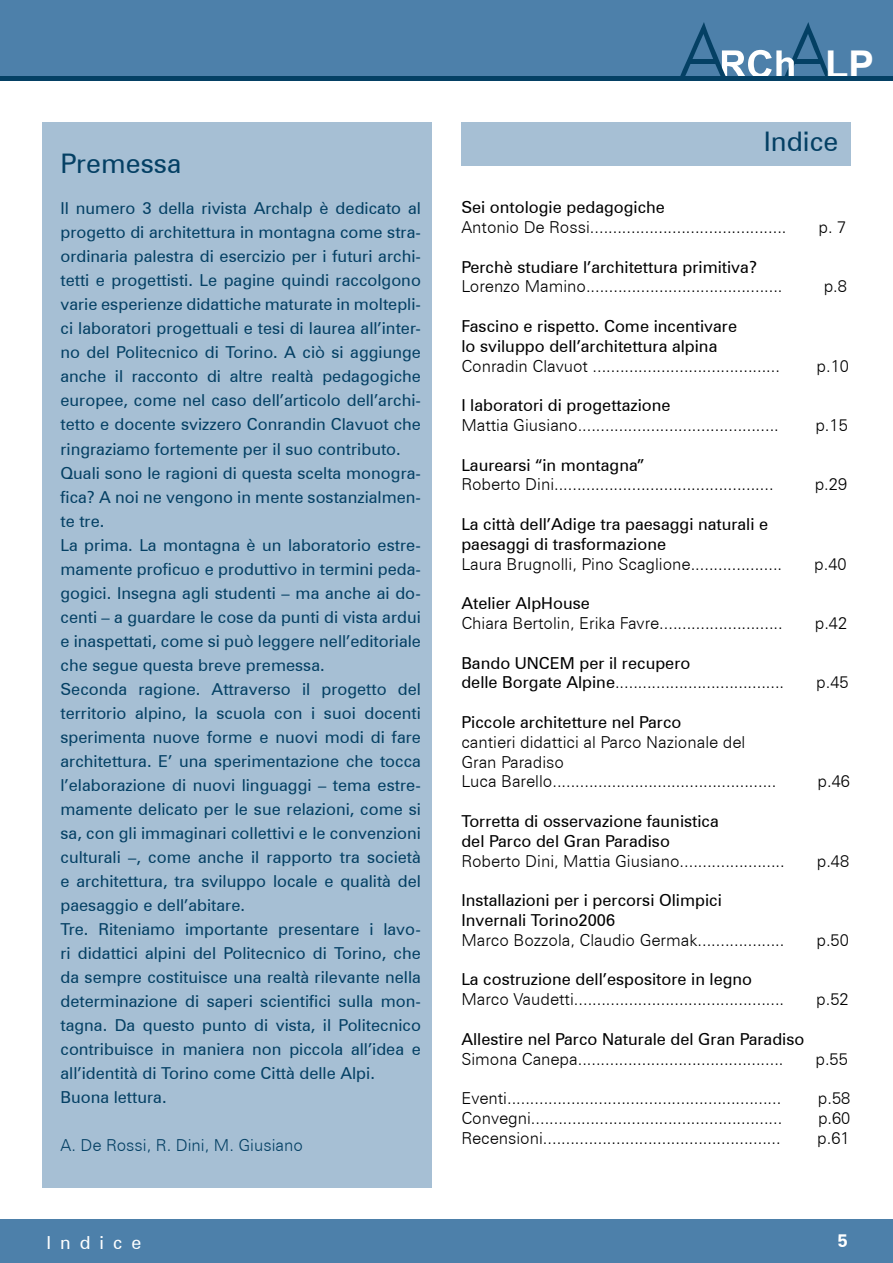
<style>
.page{position:relative;width:893px;height:1263px;background:#fff}
.page>*{position:absolute;margin:0;border:0;box-sizing:border-box;transform-origin:0 0}
.t1{font:700 38.25px "Arial";color:#fff}
.t2{font:27px "Zurich BT";color:#044064}
.t3{font:18px "Zurich BT";letter-spacing:.5em;color:#fff}
.t4{font:700 18px "Zurich BT";color:#fff}
.t5{font:16.5px/24px "Zurich BT";color:#044064}
.t6{font:300 16.5px/19.8px "Zurich BT";color:#000}
.t7{font:16.5px/19.8px "Zurich BT";color:#000}
.t8{font:300 16.5px "Zurich BT";color:#044064}
.s1{font-weight:300}
</style>
<div class="page">
<div style="left:0;top:0;width:893px;height:79px;background:#4d80aa"></div>
<hr style="left:0;top:76px;width:893px;height:4px;background:#044064">
<svg style="left:680px;top:22px;width:150px;height:54px"></svg>
<hr style="left:690px;top:59px;width:27px;height:4px;background:#044064">
<div style="left:0;top:1219px;width:893px;height:44px;background:#4d80aa"></div>
<div style="left:43px;top:122px;width:389px;height:1065px;background:#a6bfd4"></div>
<div style="left:461px;top:122px;width:389px;height:43px;background:#a6bfd4"></div>
<h2 class="t2" style="left:60px;top:147px;width:123px">Premessa</h2>
<p class="t5" style="left:60px;top:196px;width:362px">Il numero 3 della rivista Archalp è dedicato al progetto di architettura in montagna come stra&shy;ordinaria palestra di esercizio per i futuri archi&shy;tetti e progettisti. Le pagine quindi raccolgono varie esperienze didattiche maturate in moltepli&shy;ci laboratori progettuali e tesi di laurea all’inter&shy;no del Politecnico di Torino. A ciò si aggiunge anche il racconto di altre realtà pedagogiche europee, come nel caso dell’articolo dell’archi&shy;tetto e docente svizzero Conrandin Clavuot che ringraziamo fortemente per il suo contributo.<br>Quali sono le ragioni di questa scelta monogra&shy;fica? A noi ne vengono in mente sostanzialmen&shy;te tre.<br>La prima. La montagna è un laboratorio estre&shy;mamente proficuo e produttivo in termini peda&shy;gogici. Insegna agli studenti – ma anche ai do&shy;centi – a guardare le cose da punti di vista ardui e inaspettati, come si può leggere nell’editoriale che segue questa breve premessa.<br>Seconda ragione. Attraverso il progetto del territorio alpino, la scuola con i suoi docenti sperimenta nuove forme e nuovi modi di fare architettura. E’ una sperimentazione che tocca l’elaborazione di nuovi linguaggi – tema estre&shy;mamente delicato per le sue relazioni, come si sa, con gli immaginari collettivi e le convenzioni culturali –, come anche il rapporto tra società e architettura, tra sviluppo locale e qualità del paesaggio e dell’abitare.<br>Tre. Riteniamo importante presentare i lavo&shy;ri didattici alpini del Politecnico di Torino, che da sempre costituisce una realtà rilevante nella determinazione di saperi scientifici sulla mon&shy;tagna. Da questo punto di vista, il Politecnico contribuisce in maniera non piccola all’idea e all’identità di Torino come Città delle Alpi.<br>Buona lettura.</p>
<p class="t8" style="left:60px;top:1135px;width:244px">A. De Rossi, R. Dini, M. Giusiano</p>
<h1 class="t1" style="left:825px;top:39px;width:50px">LP</h1>
<h2 class="t2" style="left:764px;top:125px;width:76px">Indice</h2>
<p class="t7" style="left:461px;top:197px;width:205px">Sei ontologie pedagogiche</p>
<p class="t6" style="left:461px;top:217px;width:327px">Antonio De Rossi...........................................</p>
<p class="t6" style="left:818px;top:217px;width:29px">p. 7</p>
<p class="t7" style="left:461px;top:257px;width:297px">Perchè studiare l’architettura primitiva?</p>
<p class="t6" style="left:461px;top:276px;width:323px">Lorenzo Mamino...........................................</p>
<p class="t6" style="left:824px;top:276px;width:25px">p.8</p>
<p class="t7" style="left:461px;top:316px;width:277px">Fascino e rispetto. Come incentivare lo sviluppo dell’architettura alpina</p>
<p class="t6" style="left:461px;top:356px;width:320px">Conradin Clavuot .........................................</p>
<p class="t6" style="left:817px;top:356px;width:34px">p.10</p>
<p class="t7" style="left:461px;top:395px;width:211px">I laboratori di progettazione</p>
<p class="t6" style="left:461px;top:415px;width:319px">Mattia Giusiano............................................</p>
<p class="t6" style="left:815px;top:415px;width:34px">p.15</p>
<p class="t7" style="left:461px;top:455px;width:185px">Laurearsi “in montagna”</p>
<p class="t6" style="left:461px;top:474px;width:314px">Roberto Dini................................................</p>
<p class="t6" style="left:815px;top:474px;width:34px">p.29</p>
<p class="t7" style="left:461px;top:514px;width:308px">La città dell’Adige tra paesaggi naturali e paesaggi di trasformazione</p>
<p class="t6" style="left:461px;top:554px;width:322px">Laura Brugnolli, Pino Scaglione....................</p>
<p class="t6" style="left:814px;top:554px;width:34px">p.40</p>
<p class="t7" style="left:461px;top:593px;width:130px">Atelier AlpHouse</p>
<p class="t6" style="left:461px;top:613px;width:323px">Chiara Bertolin, Erika Favre...........................</p>
<p class="t6" style="left:815px;top:613px;width:34px">p.42</p>
<p class="t7" style="left:461px;top:653px;width:324px">Bando UNCEM per il recupero<br>delle Borgate Alpine<span class="s1">.....................................</span></p>
<p class="t6" style="left:816px;top:672px;width:34px">p.45</p>
<p class="t7" style="left:461px;top:712px;width:222px">Piccole architetture nel Parco</p>
<p class="t6" style="left:461px;top:732px;width:317px">cantieri didattici al Parco Nazionale del<br>Gran Paradiso<br>Luca Barello.................................................</p>
<p class="t6" style="left:817px;top:771px;width:34px">p.46</p>
<p class="t7" style="left:461px;top:811px;width:259px">Torretta di osservazione faunistica del Parco del Gran Paradiso</p>
<p class="t6" style="left:461px;top:851px;width:325px">Roberto Dini, Mattia Giusiano.......................</p>
<p class="t6" style="left:817px;top:851px;width:34px">p.48</p>
<p class="t7" style="left:461px;top:890px;width:262px">Installazioni per i percorsi Olimpici<br>Invernali Torino2006</p>
<p class="t6" style="left:461px;top:930px;width:325px">Marco Bozzola, Claudio Germak...................</p>
<p class="t6" style="left:816px;top:930px;width:34px">p.50</p>
<p class="t7" style="left:461px;top:969px;width:292px">La costruzione dell’espositore in legno</p>
<p class="t6" style="left:461px;top:989px;width:324px">Marco Vaudetti..............................................</p>
<p class="t6" style="left:816px;top:989px;width:34px">p.52</p>
<p class="t7" style="left:461px;top:1029px;width:345px">Allestire nel Parco Naturale del Gran Paradiso</p>
<p class="t6" style="left:461px;top:1049px;width:324px">Simona Canepa.............................................</p>
<p class="t6" style="left:815px;top:1049px;width:34px">p.55</p>
<p class="t6" style="left:461px;top:1088px;width:321px">Eventi............................................................</p>
<p class="t6" style="left:818px;top:1088px;width:34px">p.58</p>
<p class="t6" style="left:461px;top:1108px;width:322px">Convegni.......................................................</p>
<p class="t6" style="left:818px;top:1108px;width:34px">p.60</p>
<p class="t6" style="left:461px;top:1128px;width:321px">Recensioni....................................................</p>
<p class="t6" style="left:817px;top:1128px;width:34px">p.61</p>
<p class="t3" style="left:47px;top:1231px;width:96px">Indice</p>
<p class="t4" style="left:838px;top:1229px;width:11px">5</p>
</div>
